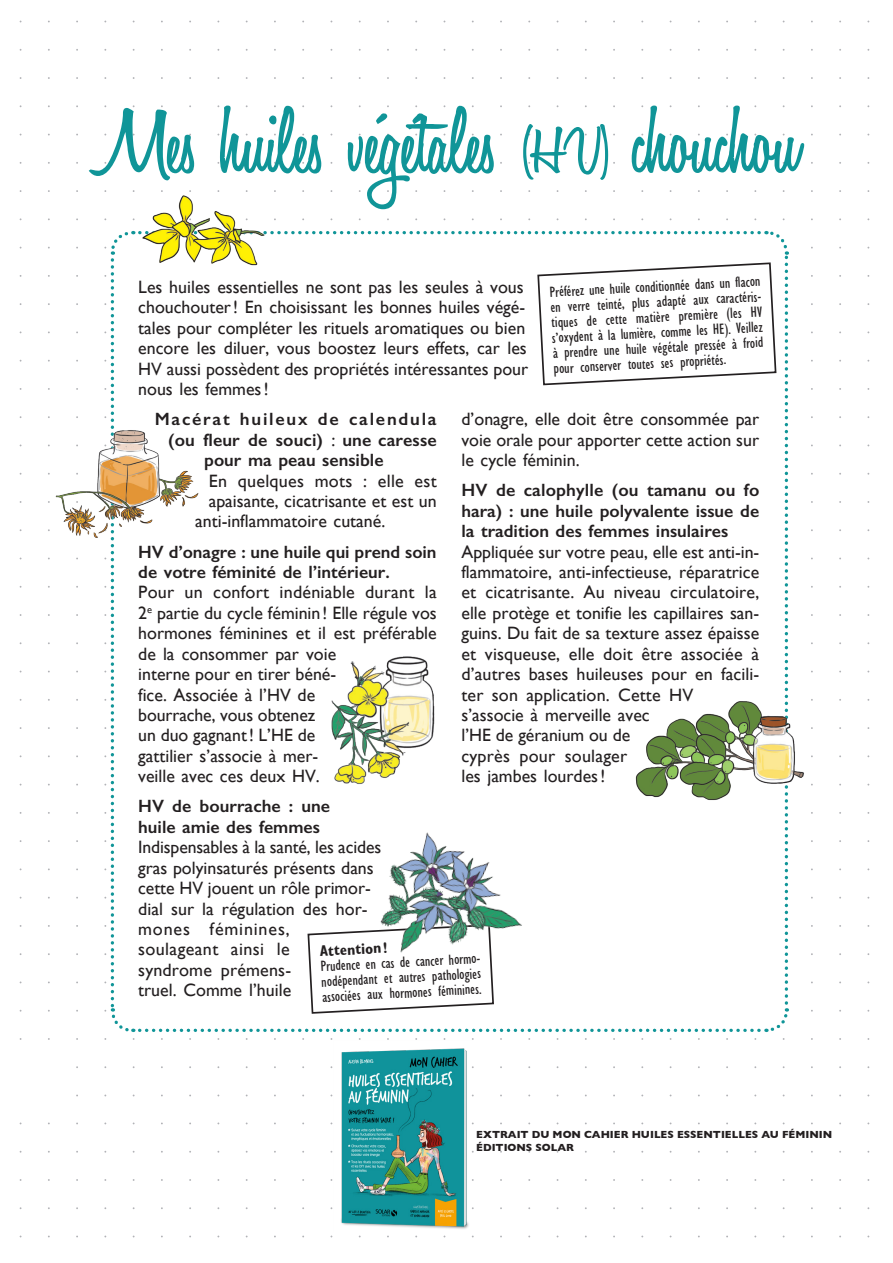
<style>
.page{position:relative;width:893px;height:1263px;background:#fff}
.page>*{position:absolute;margin:0;border:0;box-sizing:border-box;transform-origin:0 0}
.TITRE_01{font:600 97.5px "Honey Script";letter-spacing:-.01em;color:#109598}
.TEXTE_COURANT{font:17.85px/20.4px "Gill Sans";color:#231f20}
.TEXTE_COURANT-2{font:600 17.85px/20.4px "Gill Sans";color:#231f20}
.TEXTE_COURANT-3{font:600 17.85px "Gill Sans";letter-spacing:.1em;color:#231f20}
.FOCUS_texte{font:condensed 15.3px/15.3px "Gill Sans";color:#231f20}
.FOCUS_titre{font:700 condensed 15.3px "Gill Sans";color:#231f20}
.t1{font:700 10.5px "Gill Sans";color:#231f20}
.s1{font-size:67.5px}
.s2{font-weight:400}
</style>
<div class="page">
<img style="left:330px;top:1048px;width:144px;height:181px">
<svg style="left:765px;top:230px;width:24px;height:810px"></svg>
<svg style="left:104px;top:230px;width:657px;height:810px"></svg>
<svg style="left:536px;top:262px;width:241px;height:128px"></svg>
<img style="left:55px;top:423px;width:148px;height:128px">
<svg style="left:302px;top:923px;width:193px;height:92px"></svg>
<img style="left:324px;top:652px;width:115px;height:136px">
<img style="left:364px;top:817px;width:179px;height:167px">
<img style="left:635px;top:697px;width:169px;height:111px">
<img style="left:138px;top:190px;width:132px;height:81px">
<p class="TITRE_01" style="left:97px;top:83px;width:704px">Mes huiles végétales <span class="s1">(HV)</span> chouchou</p>
<p class="FOCUS_texte" style="left:549px;top:284px;width:216px;rotate:-3deg">Préférez une huile conditionnée dans un flacon en verre teinté, plus adapté aux caractéris&shy;tiques de cette matière première (les HV s’oxydent à la lumière, comme les HE). Veillez à prendre une huile végétale pressée à froid pour conserver toutes ses propriétés.</p>
<p class="TEXTE_COURANT" style="left:138px;top:277px;width:391px">Les huiles essentielles ne sont pas les seules à vous chouchouter! En choisissant les bonnes huiles végé&shy;tales pour compléter les rituels aromatiques ou bien encore les diluer, vous boostez leurs effets, car les HV aussi possèdent des propriétés intéressantes pour nous les femmes!</p>
<p class="TEXTE_COURANT-3" style="left:155px;top:408px;width:283px">Macérat huileux de calendula</p>
<p class="TEXTE_COURANT-2" style="left:168px;top:429px;width:270px">(ou fleur de souci) <span class="s2">:</span> une caresse</p>
<p class="TEXTE_COURANT-2" style="left:204px;top:450px;width:181px">pour ma peau sensible</p>
<p class="TEXTE_COURANT" style="left:209px;top:470px;width:230px">En quelques mots : elle est</p>
<p class="TEXTE_COURANT" style="left:209px;top:491px;width:230px">apaisante, cicatrisante et est un</p>
<p class="TEXTE_COURANT" style="left:195px;top:511px;width:192px">anti-inflammatoire cutané.</p>
<p class="TEXTE_COURANT-2" style="left:138px;top:541px;width:300px">HV d’onagre : une huile qui prend soin de votre féminité de l’intérieur.</p>
<p class="TEXTE_COURANT" style="left:138px;top:582px;width:300px">Pour un confort indéniable durant la<br>2<sup>e</sup> partie du cycle féminin! Elle régule vos hormones féminines et il est préférable de la consommer par voie<br>interne pour en tirer béné-<br>fice. Associée à l’HV de<br>bourrache, vous obtenez<br>un duo gagnant! L’HE de<br>gattilier s’associe à mer-<br>veille avec ces deux HV.</p>
<p class="TEXTE_COURANT-2" style="left:138px;top:796px;width:193px">HV de bourrache : une huile amie des femmes</p>
<p class="TEXTE_COURANT" style="left:138px;top:837px;width:244px">Indispensables à la santé, les acides gras polyinsaturés présents dans cette HV jouent un rôle primor&shy;dial sur la régulation des hor&shy;mones féminines,<br>soulageant ainsi le<br>syndrome prémens-<br>truel. Comme l’huile</p>
<p class="TEXTE_COURANT" style="left:461px;top:409px;width:299px;text-align:justify">d’onagre, elle doit être consommée par voie orale pour apporter cette action sur le cycle féminin.</p>
<p class="TEXTE_COURANT-2" style="left:461px;top:480px;width:299px;text-align:justify">HV de calophylle (ou tamanu ou fo hara) : une huile polyvalente issue de la tradition des femmes insulaires</p>
<p class="TEXTE_COURANT" style="left:461px;top:541px;width:299px">Appliquée sur votre peau, elle est anti-in&shy;flammatoire, anti-infectieuse, réparatrice et cicatrisante. Au niveau circulatoire, elle protège et tonifie les capillaires san&shy;guins. Du fait de sa texture assez épaisse et visqueuse, elle doit être associée à d’autres bases huileuses pour en facili&shy;ter son application. Cette HV s’associe à merveille avec<br>l’HE de géranium ou de<br>cyprès pour soulager<br>les jambes lourdes!</p>
<p class="FOCUS_titre" style="left:319px;top:942px;width:69px;rotate:-3deg">Attention!</p>
<p class="FOCUS_texte" style="left:320px;top:959px;width:165px;rotate:-3deg">Prudence en cas de cancer hormo&shy;nodépendant et autres pathologies associées aux hormones féminines.</p>
<p class="t1" style="left:476px;top:1126px;width:357px">EXTRAIT DU MON CAHIER HUILES ESSENTIELLES AU FÉMININ</p>
<p class="t1" style="left:476px;top:1139px;width:99px">ÉDITIONS SOLAR</p>
</div>
